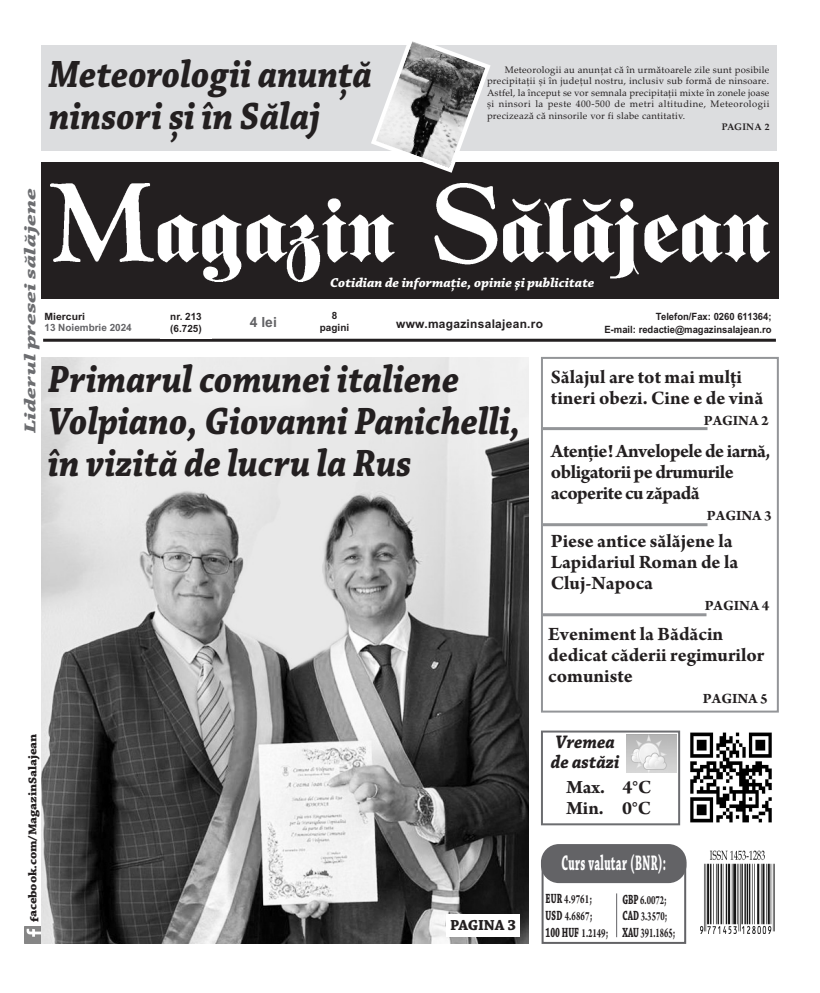
<style>
.page{position:relative;width:820px;height:993px;background:#fff}
.page>*{position:absolute;margin:0;border:0;box-sizing:border-box;transform-origin:0 0}
.t1{font:italic 700 40px/42px "Chaparral Pro";color:#231f20;scale:.9 1}
.t2{font:700 22.2px "Chaparral Pro";letter-spacing:.035em;color:#fff;scale:.49 1}
.t3{font:700 20px/21px "Arno Pro";color:#231f20}
.t4{font:700 20px/21px "Arno Pro";letter-spacing:-.025em;color:#231f20}
.t5{font:700 19.8px/20.8px "Arno Pro";color:#231f20}
.t6{font:italic 700 19.1px/19.5px "Chaparral Pro";color:#231f20;scale:.92 1}
.t7{font:italic 700 16.6px "Chaparral Pro";color:#6c6d70;scale:1.5 1}
.t8{font:700 15.3px "Chaparral Pro";letter-spacing:-.01em;color:#231f20}
.t9{font:700 15px "Arno Pro";color:#231f20}
.t10{font:700 14.1px "Chaparral Pro";letter-spacing:-.005em;color:#231f20;scale:.61 1}
.t11{font:700 14px "Arno Pro";color:#231f20;scale:.6 1}
.t12{font:700 14px "Arial";color:#636366}
.t13{font:italic 700 13.6px "Chaparral Pro";color:#fff}
.t14{font:700 13.3px/16.8px "Arno Pro";letter-spacing:.005em;color:#231f20;scale:.65 1}
.t15{font:700 13.3px/16.9px "Arno Pro";letter-spacing:.005em;color:#231f20;scale:.66 1}
.t16{font:700 12px "Chaparral Pro";letter-spacing:-.01em;color:#231f20;scale:1.11 1}
.t17{font:700 12px "Arial";letter-spacing:.025em;color:#231f20}
.t18{font:700 10px/12.5px "Arial";color:#231f20;text-align:right;scale:.95 1}
.t19{font:700 10px/12px "Arial";color:#231f20;text-align:center}
.t20{font:700 10px "Arial";color:#636366}
.t21{font:700 10px "Arial";color:#231f20;scale:1.04 1}
.t22{font:9.5px/11.5px "Palatino Linotype";letter-spacing:.025em;color:#231f20;text-align:justify}
.t23{font:700 9.5px "Palatino Linotype";letter-spacing:.025em;color:#231f20}
.s1{font-family:"Chaparral Pro";font-size:14.1px}
.s2{font-size:14px}
.s3{font-family:"Arno Pro";font-size:13.3px}
.s4{font-family:"Arno Pro"}
.s5{font-family:"Chaparral Pro";font-size:14px}
.s6{font-family:"Chaparral Pro"}
</style>
<div class="page">
<img style="left:24px;top:926px;width:17px;height:17px">
<hr style="left:43px;top:338px;width:732px;height:3px;background:#231f20">
<div style="left:41px;top:162px;width:737px;height:137px;background:#231f20"></div>
<img style="left:51px;top:183px;width:718px;height:98px">
<div style="left:540px;top:357px;width:238px;height:355px;border:2px solid #939598"></div>
<hr style="left:542px;top:427px;width:165px;height:3px;background:#939598">
<hr style="left:542px;top:523px;width:165px;height:3px;background:#939598">
<hr style="left:541px;top:613px;width:165px;height:3px;background:#939598">
<div style="left:541px;top:861px;width:145px;height:82px;border:2px solid #636366"></div>
<div style="left:540px;top:843px;width:146px;height:39px;background:#636366;border-radius:18px"></div>
<hr style="left:616px;top:893px;width:1px;height:43px;background:#636366">
<img style="left:700px;top:850px;width:74px;height:83px">
<div style="left:540px;top:730px;width:140px;height:95px;border:2px solid #6c6d70"></div>
<img style="left:626px;top:734px;width:50px;height:38px">
<img style="left:690px;top:732px;width:82px;height:91px">
<div style="left:471px;top:45px;width:304px;height:105px;background:#dcdddf"></div>
<div style="left:41px;top:45px;width:437px;height:105px;background:#dcdddf"></div>
<svg style="left:368px;top:41px;width:125px;height:132px"></svg>
<img style="left:41px;top:357px;width:487px;height:586px">
<div style="left:446px;top:913px;width:73px;height:23px;background:#fff"></div>
<h1 class="t1" style="left:49px;top:57px;width:360px">Meteorologii anunță ninsori și în Sălaj</h1>
<p class="t22" style="left:487px;top:65px;width:284px;text-indent:18px">Meteorologii au anunţat că în următoarele zile sunt posibile precipitaţii și în judeţul nostru, inclusiv sub formă de ninsoare.<br>Astfel, la început se vor semnala precipitaţii mixte în zonele joase și ninsori la peste 400-500 de metri altitudine, Meteorologii precizează că ninsorile vor fi slabe cantitativ.</p>
<p class="t23" style="left:721px;top:121px;width:49px">PAGINA 2</p>
<h3 class="t7" style="left:24px;top:433px;width:165px;rotate:-90deg">Liderul presei sălăjene</h3>
<h3 class="t13" style="left:330px;top:277px;width:266px">Cotidian de informaţie, opinie şi publicitate</h3>
<h3 class="t12" style="left:250px;top:317px;width:29px">4 lei</h3>
<p class="t19" style="left:320px;top:310px;width:31px">8 pagini</p>
<p class="t21" style="left:44px;top:312px;width:41px">Miercuri</p>
<p class="t20" style="left:44px;top:323px;width:89px">13 Noiembrie 2024</p>
<p class="t18" style="left:604px;top:311px;width:177px">Telefon/Fax: 0260 611364;<br>E-mail: redactie@magazinsalajean.ro</p>
<p class="t19" style="left:170px;top:312px;width:33px;line-height:11.1px;text-align:left">nr. 213 (6.725)</p>
<p class="t17" style="left:396px;top:319px;width:148px">www.magazinsalajean.ro</p>
<h1 class="t1" style="left:48px;top:362px;width:526px">Primarul comunei italiene<br>Volpiano, Giovanni Panichelli, în vizită de lucru la Rus</h1>
<h3 class="t3" style="left:550px;top:368px;width:214px">Sălajul are tot mai mulți tineri obezi. Cine e de vină</h3>
<h3 class="t9" style="left:703px;top:415px;width:66px">PAGINA 2</h3>
<h3 class="t4" style="left:550px;top:442px;width:221px">Atenție! Anvelopele de iarnă, obligatorii pe drumurile acoperite cu zăpadă</h3>
<h3 class="t9" style="left:706px;top:509px;width:66px">PAGINA 3</h3>
<p class="t16" style="left:25px;top:921px;width:171px;rotate:-90deg">facebook.com/MagazinSalajean</p>
<h3 class="t8" style="left:450px;top:915px;width:68px">PAGINA 3</h3>
<h3 class="t3" style="left:550px;top:532px;width:189px">Piese antice sălăjene la<br>Lapidariul Roman de la<br>Cluj-Napoca</h3>
<h3 class="t9" style="left:704px;top:600px;width:66px">PAGINA 4</h3>
<h3 class="t3" style="left:548px;top:625px;width:218px">Eveniment la Bădăcin dedicat căderii regimurilor comuniste</h3>
<h3 class="t9" style="left:702px;top:692px;width:66px">PAGINA 5</h3>
<h3 class="t6" style="left:550px;top:734px;width:76px">Vremea de astăzi</h3>
<h3 class="t5" style="left:566px;top:778px;width:86px">Max. 4°C<br>Min. 0°C</h3>
<h2 class="t2" style="left:561px;top:848px;width:215px">Curs valutar (BNR):</h2>
<h3 class="t15" style="left:545px;top:891px;width:73px"><span class="s1">EUR</span> 4.9761<span class="s2">;<br></span><span class="s1">USD</span> 4.6867<span class="s2">;</span></h3>
<h3 class="t10" style="left:545px;top:923px;width:104px">100 HUF <span class="s3">1.2149</span><span class="s4">;</span></h3>
<h3 class="t14" style="left:622px;top:892px;width:71px"><span class="s5">GBP</span> 6.0072<span class="s2">;<br></span><span class="s5">CAD</span> 3.3570<span class="s2">;</span></h3>
<h3 class="t11" style="left:622px;top:927px;width:90px"><span class="s6">XAU</span> 391.1865;</h3>
</div>
